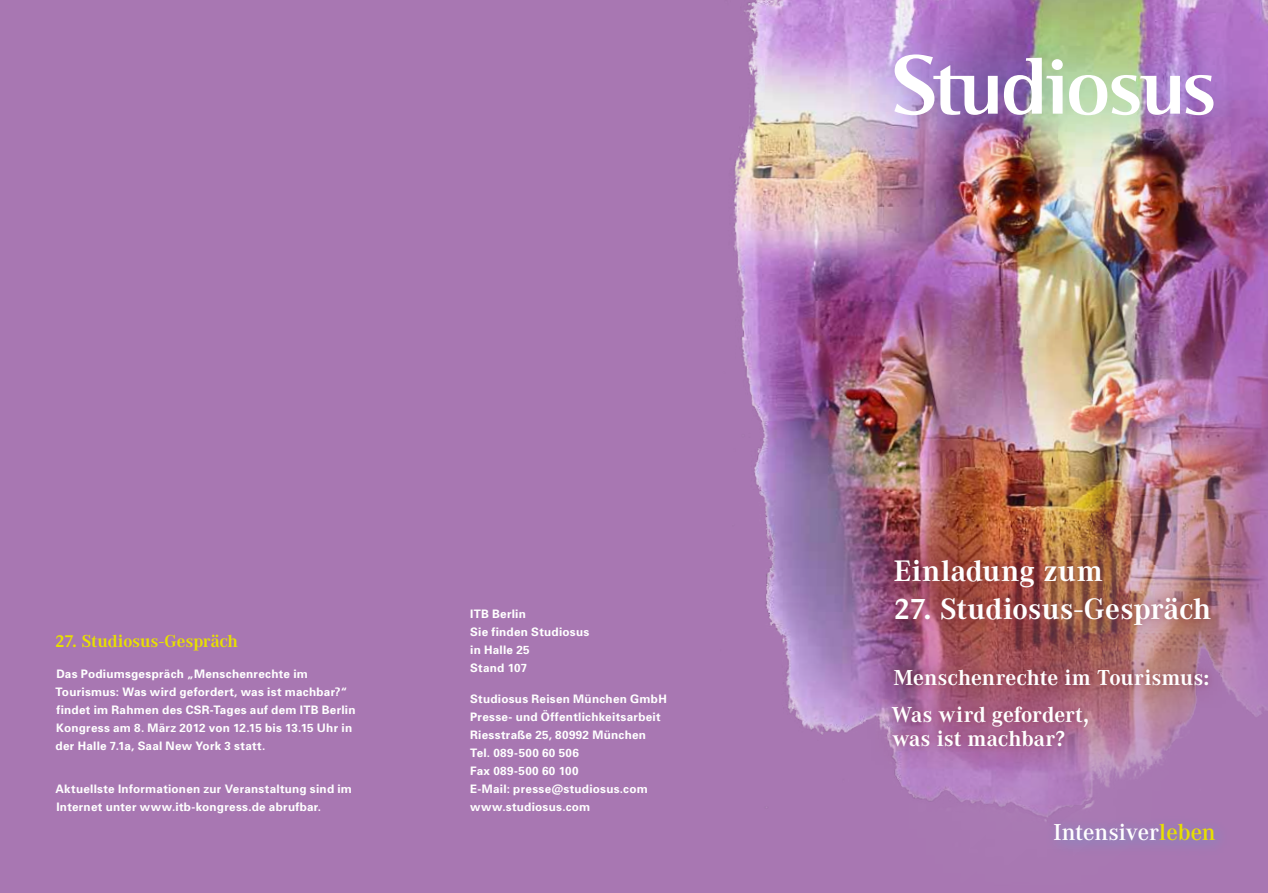
<style>
.page{position:relative;width:1268px;height:893px;background:#fff}
.page>*{position:absolute;margin:0;border:0;box-sizing:border-box;transform-origin:0 0}
.t1{font:700 30.75px "Corporate ASRM";color:#fff}
.t2{font:600 24px "Corporate A";color:#fff}
.t3{font:700 22.5px/36.8px "Corporate ASRM";color:#fff}
.t4{font:700 18px "Corporate A";letter-spacing:-.01em;color:#e8e000}
.t5{font:700 12px/18px "Univers SRM";letter-spacing:.02em;color:#fff}
.s1{color:#e8e000}
</style>
<div class="page">
<div style="left:0;top:0;width:1267px;height:893px;background:#a877b2"></div>
<img style="left:733px;top:0;width:534px;height:816px">
<div style="left:840px;top:0;width:426px;height:170px;background:#33aae2;opacity:.5"></div>
<svg style="left:1003px;top:58px;width:59px;height:57px;background:#c2bdcb"></svg>
<svg style="left:1185px;top:75px;width:28px;height:40px"></svg>
<svg style="left:894px;top:54px;width:103px;height:61px;background:#c2abd7"></svg>
<svg style="left:1068px;top:75px;width:111px;height:40px;background:#d7dcd6"></svg>
<div style="left:1044px;top:813px;width:186px;height:44px;background:#a379b4"></div>
<div style="left:867px;top:643px;width:366px;height:130px;background:#822b3d;opacity:.8"></div>
<div style="left:885px;top:662px;width:329px;height:91px;background:#822b3d;opacity:.45"></div>
<div style="left:869px;top:533px;width:366px;height:117px;background:#822b3d;opacity:.8"></div>
<div style="left:888px;top:553px;width:329px;height:79px;background:#822b3d;opacity:.45"></div>
<h3 class="t4" style="left:55px;top:631px;width:184px">27. Studiosus-Gespräch</h3>
<p class="t5" style="left:55px;top:664px;width:301px">Das Podiumsgespräch „Menschenrechte im Tourismus: Was wird gefordert, was ist machbar?“ findet im Rahmen des CSR-Tages auf dem ITB Berlin Kongress am 8. März 2012 von 12.15 bis 13.15 Uhr in der Halle 7.1a, Saal New York 3 statt.</p>
<p class="t5" style="left:55px;top:780px;width:298px">Aktuellste Informationen zur Veranstaltung sind im<br>Internet unter www.itb-kongress.de abrufbar.</p>
<p class="t5" style="left:470px;top:605px;width:121px">ITB Berlin<br>Sie finden Studiosus in Halle 25<br>Stand 107</p>
<p class="t5" style="left:470px;top:690px;width:198px">Studiosus Reisen München GmbH<br>Presse- und Öffentlichkeitsarbeit<br>Riesstraße 25, 80992 München<br>Tel. 089-500 60 506<br>Fax 089-500 60 100<br>E-Mail: presse@studiosus.com www.studiosus.com</p>
<h1 class="t1" style="left:893px;top:554px;width:210px">Einladung zum</h1>
<h1 class="t1" style="left:893px;top:591px;width:319px">27. Studiosus-Gespräch</h1>
<h3 class="t3" style="left:891px;top:659px;width:319px">Menschenrechte im Tourismus:<br>Was wird gefordert,</h3>
<h3 class="t3" style="left:892px;top:720px;width:174px">was ist machbar?</h3>
<h2 class="t2" style="left:1053px;top:819px;width:163px">Intensiver<span class="s1">leben</span></h2>
</div>
